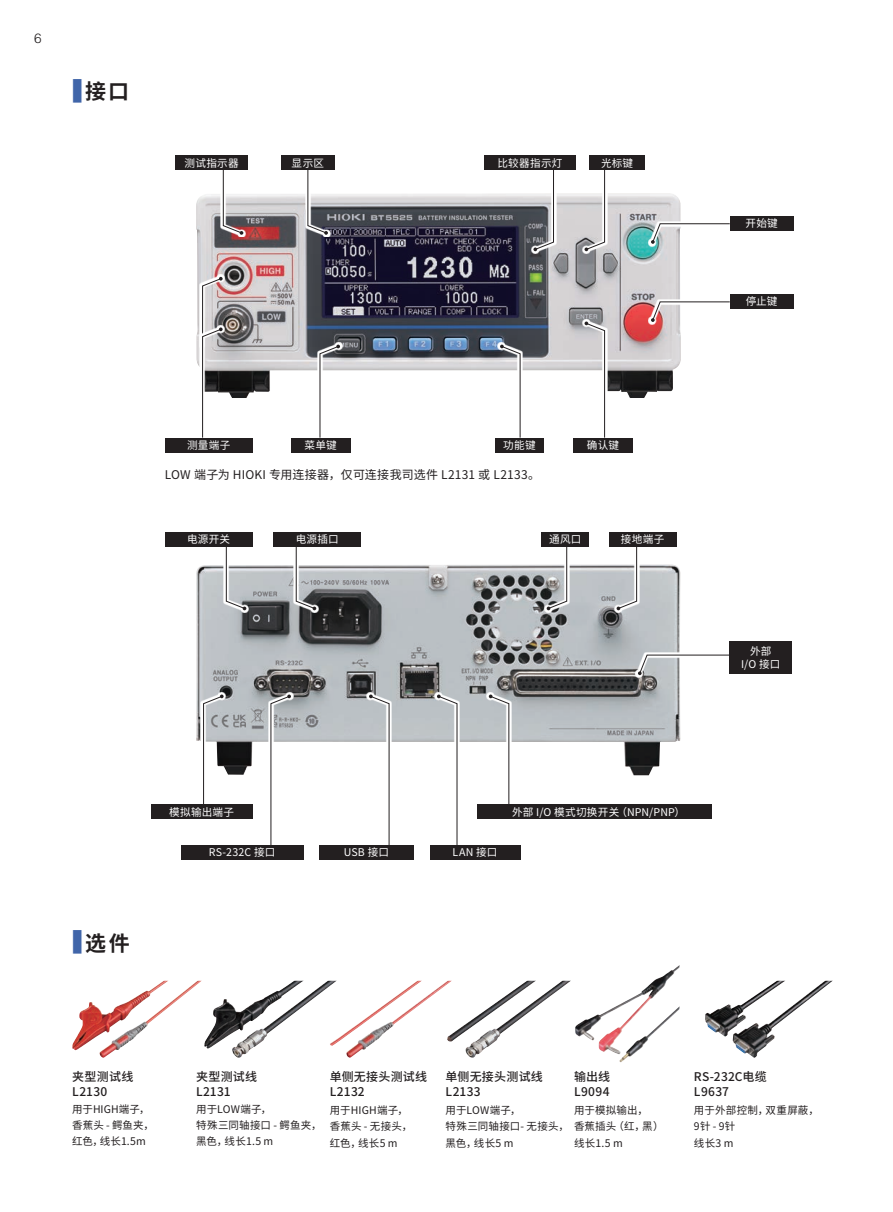
<style>
.page{position:relative;width:893px;height:1212px;background:#fff}
.page>*{position:absolute;margin:0;border:0;box-sizing:border-box;transform-origin:0 0}
.t1{font:700 21px "Source Han Sans CN";color:#231f20}
.t2{font:300 13.5px "Helvetica";color:#231f20}
.t3{font:500 12px/15.1px "Source Han Sans CN";letter-spacing:.02em;color:#231f20}
.t4{font:12px "Source Han Sans CN";letter-spacing:.015em;color:#231f20}
.t5{font:10.65px "Source Han Sans CN";letter-spacing:.02em;color:#fff}
.t6{font:10.5px "Source Han Sans CN";letter-spacing:.015em;color:#231f20}
.s1{font-size:29.4px;color:#4065a9}
</style>
<div class="page">
<img style="left:196px;top:564px;width:484px;height:211px">
<img style="left:196px;top:193px;width:485px;height:205px">
<svg style="left:221px;top:193px;width:25px;height:44px"></svg>
<svg style="left:222px;top:170px;width:21px;height:65px"></svg>
<svg style="left:224px;top:546px;width:25px;height:67px"></svg>
<svg style="left:225px;top:546px;width:21px;height:64px"></svg>
<svg style="left:293px;top:546px;width:26px;height:67px"></svg>
<svg style="left:295px;top:546px;width:21px;height:64px"></svg>
<svg style="left:544px;top:546px;width:25px;height:67px"></svg>
<svg style="left:547px;top:546px;width:21px;height:64px"></svg>
<svg style="left:614px;top:546px;width:25px;height:67px"></svg>
<svg style="left:617px;top:546px;width:21px;height:64px"></svg>
<svg style="left:305px;top:193px;width:25px;height:44px"></svg>
<svg style="left:307px;top:170px;width:21px;height:65px"></svg>
<svg style="left:498px;top:342px;width:25px;height:56px"></svg>
<svg style="left:500px;top:345px;width:21px;height:93px"></svg>
<svg style="left:582px;top:319px;width:25px;height:119px"></svg>
<svg style="left:584px;top:321px;width:21px;height:117px"></svg>
<svg style="left:649px;top:221px;width:83px;height:25px"></svg>
<svg style="left:651px;top:223px;width:80px;height:21px"></svg>
<svg style="left:649px;top:299px;width:32px;height:25px"></svg>
<svg style="left:651px;top:301px;width:79px;height:21px"></svg>
<svg style="left:636px;top:652px;width:94px;height:25px"></svg>
<svg style="left:638px;top:654px;width:92px;height:21px"></svg>
<svg style="left:582px;top:170px;width:25px;height:84px"></svg>
<svg style="left:584px;top:170px;width:21px;height:81px"></svg>
<svg style="left:531px;top:193px;width:25px;height:61px"></svg>
<svg style="left:533px;top:170px;width:21px;height:81px"></svg>
<svg style="left:317px;top:342px;width:25px;height:56px"></svg>
<svg style="left:319px;top:345px;width:21px;height:93px"></svg>
<svg style="left:201px;top:692px;width:25px;height:83px"></svg>
<svg style="left:203px;top:694px;width:21px;height:110px"></svg>
<svg style="left:268px;top:692px;width:25px;height:83px"></svg>
<svg style="left:270px;top:694px;width:21px;height:151px"></svg>
<svg style="left:435px;top:692px;width:25px;height:83px"></svg>
<svg style="left:437px;top:694px;width:21px;height:151px"></svg>
<svg style="left:486px;top:692px;width:26px;height:83px"></svg>
<svg style="left:489px;top:694px;width:21px;height:110px"></svg>
<svg style="left:367px;top:692px;width:25px;height:83px"></svg>
<svg style="left:369px;top:694px;width:21px;height:151px"></svg>
<svg style="left:200px;top:274px;width:25px;height:51px"></svg>
<svg style="left:200px;top:325px;width:25px;height:73px"></svg>
<svg style="left:202px;top:277px;width:21px;height:161px"></svg>
<div style="left:175px;top:155px;width:73px;height:15px;background:#231f20"></div>
<div style="left:281px;top:155px;width:53px;height:15px;background:#231f20"></div>
<div style="left:484px;top:155px;width:92px;height:15px;background:#231f20"></div>
<div style="left:589px;top:155px;width:56px;height:15px;background:#231f20"></div>
<div style="left:165px;top:532px;width:87px;height:14px;background:#231f20"></div>
<div style="left:273px;top:532px;width:88px;height:14px;background:#231f20"></div>
<div style="left:541px;top:532px;width:48px;height:14px;background:#231f20"></div>
<div style="left:609px;top:532px;width:67px;height:14px;background:#231f20"></div>
<div style="left:730px;top:641px;width:62px;height:33px;background:#231f20"></div>
<div style="left:319px;top:845px;width:94px;height:15px;background:#231f20"></div>
<div style="left:181px;top:845px;width:122px;height:15px;background:#231f20"></div>
<div style="left:151px;top:804px;width:101px;height:15px;background:#231f20"></div>
<div style="left:478px;top:804px;width:234px;height:15px;background:#231f20"></div>
<div style="left:430px;top:845px;width:91px;height:15px;background:#231f20"></div>
<div style="left:573px;top:438px;width:60px;height:14px;background:#231f20"></div>
<div style="left:495px;top:438px;width:49px;height:14px;background:#231f20"></div>
<div style="left:291px;top:438px;width:59px;height:14px;background:#231f20"></div>
<div style="left:165px;top:438px;width:87px;height:14px;background:#231f20"></div>
<div style="left:730px;top:216px;width:63px;height:14px;background:#231f20"></div>
<div style="left:730px;top:294px;width:63px;height:15px;background:#231f20"></div>
<img style="left:575px;top:970px;width:98px;height:70px">
<img style="left:100px;top:981px;width:101px;height:77px">
<img style="left:214px;top:981px;width:116px;height:77px">
<img style="left:330px;top:981px;width:117px;height:77px">
<img style="left:447px;top:981px;width:124px;height:77px">
<img style="left:705px;top:981px;width:127px;height:77px">
<p class="t2" style="left:34px;top:29px;width:9px">6</p>
<p class="t1" style="left:72px;top:80px;width:58px"><span class="s1">■</span>接口</p>
<p class="t5" style="left:185px;top:157px;width:56px">测试指示器</p>
<p class="t5" style="left:292px;top:157px;width:34px">显示区</p>
<p class="t5" style="left:497px;top:157px;width:67px">比较器指示灯</p>
<p class="t5" style="left:601px;top:157px;width:34px">光标键</p>
<p class="t5" style="left:187px;top:439px;width:45px">测量端子</p>
<p class="t5" style="left:305px;top:439px;width:34px">菜单键</p>
<p class="t5" style="left:503px;top:439px;width:34px">功能键</p>
<p class="t5" style="left:587px;top:439px;width:34px">确认键</p>
<p class="t4" style="left:165px;top:467px;width:377px">LOW 端子为 HIOKI 专用连接器，仅可连接我司选件 L2131 或 L2133。</p>
<p class="t5" style="left:187px;top:533px;width:45px">电源开关</p>
<p class="t5" style="left:296px;top:533px;width:44px">电源插口</p>
<p class="t5" style="left:549px;top:533px;width:34px">通风口</p>
<p class="t5" style="left:621px;top:533px;width:45px">接地端子</p>
<p class="t5" style="left:746px;top:217px;width:34px">开始键</p>
<p class="t5" style="left:746px;top:295px;width:33px">停止键</p>
<p class="t5" style="left:750px;top:645px;width:23px">外部</p>
<p class="t5" style="left:741px;top:658px;width:41px">I/O 接口</p>
<p class="t1" style="left:72px;top:931px;width:59px"><span class="s1">■</span>选件</p>
<p class="t5" style="left:169px;top:806px;width:66px">模拟输出端子</p>
<p class="t5" style="left:512px;top:806px;width:175px">外部 I/O 模式切换开关（NPN/PNP）</p>
<p class="t5" style="left:453px;top:846px;width:46px">LAN 接口</p>
<p class="t5" style="left:209px;top:846px;width:68px">RS-232C 接口</p>
<p class="t5" style="left:344px;top:846px;width:47px">USB 接口</p>
<p class="t3" style="left:72px;top:1069px;width:63px">夹型测试线</p>
<p class="t3" style="left:72px;top:1084px;width:37px">L2130</p>
<p class="t6" style="left:72px;top:1103px;width:79px">用于HIGH端子，</p>
<p class="t6" style="left:72px;top:1119px;width:83px">香蕉头 - 鳄鱼夹，</p>
<p class="t6" style="left:72px;top:1135px;width:75px">红色，线长1.5m</p>
<p class="t3" style="left:196px;top:1069px;width:63px">夹型测试线</p>
<p class="t3" style="left:196px;top:1084px;width:36px">L2131</p>
<p class="t6" style="left:196px;top:1103px;width:77px">用于LOW端子，</p>
<p class="t6" style="left:196px;top:1119px;width:127px">特殊三同轴接口 - 鳄鱼夹，</p>
<p class="t6" style="left:196px;top:1135px;width:79px">黑色，线长1.5 m</p>
<p class="t3" style="left:330px;top:1069px;width:99px">单侧无接头测试线<br>L2132</p>
<p class="t6" style="left:330px;top:1104px;width:80px">用于HIGH端子，</p>
<p class="t6" style="left:330px;top:1121px;width:84px">香蕉头 - 无接头，</p>
<p class="t6" style="left:330px;top:1137px;width:69px">红色，线长5 m</p>
<p class="t3" style="left:446px;top:1069px;width:99px">单侧无接头测试线</p>
<p class="t3" style="left:446px;top:1084px;width:37px">L2133</p>
<p class="t6" style="left:446px;top:1104px;width:77px">用于LOW端子，</p>
<p class="t6" style="left:446px;top:1121px;width:125px">特殊三同轴接口- 无接头，</p>
<p class="t6" style="left:446px;top:1137px;width:69px">黑色，线长5 m</p>
<p class="t3" style="left:574px;top:1069px;width:38px">输出线</p>
<p class="t3" style="left:574px;top:1084px;width:37px">L9094</p>
<p class="t6" style="left:574px;top:1104px;width:75px">用于模拟输出，</p>
<p class="t6" style="left:574px;top:1121px;width:91px">香蕉插头（红，黑）</p>
<p class="t6" style="left:574px;top:1137px;width:50px">线长1.5 m</p>
<p class="t3" style="left:694px;top:1069px;width:74px">RS-232C电缆</p>
<p class="t3" style="left:694px;top:1084px;width:37px">L9637</p>
<p class="t6" style="left:694px;top:1104px;width:126px">用于外部控制，双重屏蔽，</p>
<p class="t6" style="left:694px;top:1121px;width:43px">9针 - 9针</p>
<p class="t6" style="left:694px;top:1137px;width:41px">线长3 m</p>
</div>
